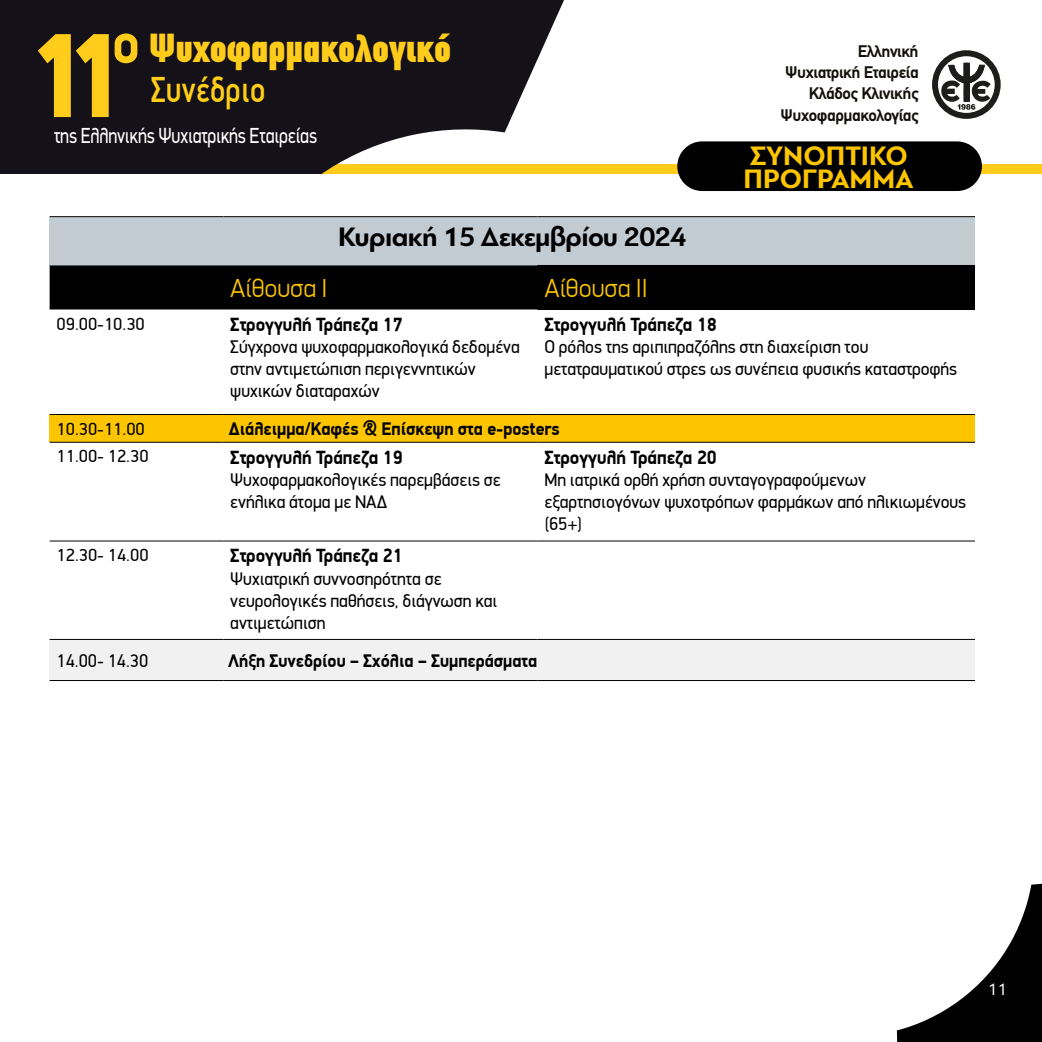
<style>
.page{position:relative;width:1042px;height:1042px;background:#fff}
.page>*{position:absolute;margin:0;border:0;box-sizing:border-box;transform-origin:0 0}
.t1{font:900 120.4px "PF Din Display";color:#ffcc1b;scale:.95 1}
.t2{font:900 condensed 39.9px "CF Din";letter-spacing:.02em;color:#ffcc1b;scale:1.09 1}
.t3{font:500 36.4px "PF Din Display";letter-spacing:.01em;color:#ffcd18;scale:.82 1}
.t4{font:700 28px "PF Bague Sans Pro";letter-spacing:-.02em;color:#000}
.t5{font:700 28px/22.8px "PF Bague Sans Pro";color:#fdc500}
.t6{font:300 26.25px "PF Din Display";color:#fdc500}
.t7{font:21.88px "PF Din Display";letter-spacing:-.01em;color:#fff;scale:.82 1}
.t8{font:700 19.25px "PF Din Display";color:#000;scale:.95 1}
.t9{font:18.38px/22.1px "PF Din Display";color:#000;scale:.95 1}
.t10{font:700 18.38px "PF Din Display";color:#000;scale:.95 1}
.t11{font:17.5px "PF Din Display";color:#000}
.t12{font:17.5px "PF Bague Sans Pro";color:#fff}
.t13{font:700 16.97px/21.2px "PF Din Text";letter-spacing:-.025em;color:#12100b;text-align:right}
.s1{font-family:"PF Din Display";font-weight:700;font-stretch:normal;font-size:58.8px}
</style>
<div class="page">
<div style="left:245px;top:164px;width:797px;height:10px;background:#ffcc1b"></div>
<svg style="left:0;top:0;width:564px;height:174px;background:#2f2c2e"></svg>
<svg style="left:935px;top:53px;width:62px;height:63px"></svg>
<svg style="left:940px;top:63px;width:50px;height:47px"></svg>
<div style="left:932px;top:50px;width:68px;height:69px;border:6px solid #1d1d1b;border-radius:50%"></div>
<svg style="left:0;top:145px;width:1px;height:29px"></svg>
<svg style="left:897px;top:883px;width:145px;height:159px"></svg>
<div style="left:50px;top:217px;width:925px;height:48px;background:#c3cbd2"></div>
<div style="left:50px;top:265px;width:925px;height:44px;background:#000"></div>
<div style="left:50px;top:414px;width:925px;height:28px;background:#fdc500"></div>
<div style="left:50px;top:639px;width:925px;height:41px;background:#f1f1f1"></div>
<hr style="left:50px;top:414px;width:173px;height:1px;background:#000">
<hr style="left:223px;top:414px;width:314px;height:1px;background:#000">
<hr style="left:537px;top:414px;width:438px;height:1px;background:#000">
<hr style="left:50px;top:442px;width:173px;height:1px;background:#000">
<hr style="left:223px;top:442px;width:314px;height:1px;background:#000">
<hr style="left:537px;top:442px;width:438px;height:1px;background:#000">
<hr style="left:537px;top:639px;width:438px;height:1px;background:#000">
<hr style="left:50px;top:216px;width:173px;height:1px;background:#000">
<hr style="left:223px;top:216px;width:314px;height:1px;background:#000">
<hr style="left:537px;top:216px;width:438px;height:1px;background:#000">
<hr style="left:537px;top:265px;width:438px;height:1px;background:#000">
<hr style="left:537px;top:309px;width:438px;height:1px;background:#000">
<hr style="left:50px;top:541px;width:173px;height:1px;background:#000">
<hr style="left:223px;top:541px;width:314px;height:1px;background:#000">
<hr style="left:537px;top:541px;width:438px;height:1px;background:#000">
<hr style="left:50px;top:639px;width:173px;height:1px;background:#000">
<hr style="left:223px;top:639px;width:314px;height:1px;background:#000">
<hr style="left:50px;top:680px;width:173px;height:1px;background:#000">
<hr style="left:223px;top:680px;width:314px;height:1px;background:#000">
<hr style="left:537px;top:680px;width:438px;height:1px;background:#000">
<div style="left:677px;top:141px;width:305px;height:50px;background:#000;border-radius:25px"></div>
<h1 class="t1" style="left:65px;top:3px;width:68px">1</h1>
<h2 class="t2" style="left:112px;top:27px;width:312px"><span class="s1">o</span> Ψυχοφαρµακολογικό</h2>
<h1 class="t1" style="left:27px;top:3px;width:68px">1</h1>
<p class="t7" style="left:54px;top:122px;width:322px">της Eλληνικής Ψυχιατρικής Εταιρείας</p>
<h3 class="t3" style="left:151px;top:68px;width:141px">Συνέδριο</h3>
<h3 class="t4" style="left:338px;top:220px;width:349px">Κυριακή 15 Δεκεμβρίου 2024</h3>
<h3 class="t6" style="left:230px;top:272px;width:99px">Αίθουσα Ι</h3>
<h3 class="t6" style="left:544px;top:272px;width:105px">Αίθουσα ΙΙ</h3>
<p class="t13" style="left:780px;top:41px;width:140px">Ελληνική<br>Ψυχιατρική Εταιρεία<br>Κλάδος Κλινικής<br>Ψυχοφαρµακολογίας</p>
<h3 class="t5" style="left:743px;top:145px;width:172px">ΣΥΝΟΠΤΙΚΟ<br>ΠΡΟΓΡΑΜΜΑ</h3>
<p class="t11" style="left:57px;top:313px;width:90px">09.00-10.30</p>
<p class="t8" style="left:230px;top:313px;width:183px">Στρογγυλή Τράπεζα 17</p>
<p class="t9" style="left:230px;top:336px;width:306px">Σύγχρονα ψυχοφαρμακολογικά δεδομένα στην αντιμετώπιση περιγεννητικών ψυχικών διαταραχών</p>
<p class="t8" style="left:544px;top:313px;width:183px">Στρογγυλή Τράπεζα 18</p>
<p class="t9" style="left:544px;top:336px;width:436px">Ο ρόλος της αριπιπραζόλης στη διαχείριση του μετατραυματικού στρες ως συνέπεια φυσικής καταστροφής</p>
<p class="t11" style="left:57px;top:419px;width:90px">10.30-11.00</p>
<p class="t10" style="left:229px;top:418px;width:350px">Διάλειμμα/Καφές &amp; Επίσκεψη στα e-posters</p>
<p class="t11" style="left:57px;top:446px;width:93px">11.00- 12.30</p>
<p class="t8" style="left:230px;top:445px;width:183px">Στρογγυλή Τράπεζα 19</p>
<p class="t9" style="left:230px;top:468px;width:286px">Ψυχοφαρμακολογικές παρεμβάσεις σε ενήλικα άτομα με ΝΑΔ</p>
<p class="t8" style="left:544px;top:445px;width:183px">Στρογγυλή Τράπεζα 20</p>
<p class="t9" style="left:544px;top:468px;width:445px">Μη ιατρικά ορθή χρήση συνταγογραφούμενων εξαρτησιογόνων ψυχοτρόπων φαρμάκων από ηλικιωμένους (65+)</p>
<p class="t11" style="left:57px;top:544px;width:93px">12.30- 14.00</p>
<p class="t8" style="left:230px;top:544px;width:183px">Στρογγυλή Τράπεζα 21</p>
<p class="t9" style="left:230px;top:567px;width:283px">Ψυχιατρική συννοσηρότητα σε νευρολογικές παθήσεις, διάγνωση και αντιμετώπιση</p>
<p class="t9" style="left:57px;top:649px;width:98px">14.00- 14.30</p>
<p class="t10" style="left:228px;top:649px;width:327px">Λήξη Συνεδρίου – Σχόλια – Συμπεράσματα</p>
<p class="t12" style="left:988px;top:979px;width:21px">11</p>
</div>
